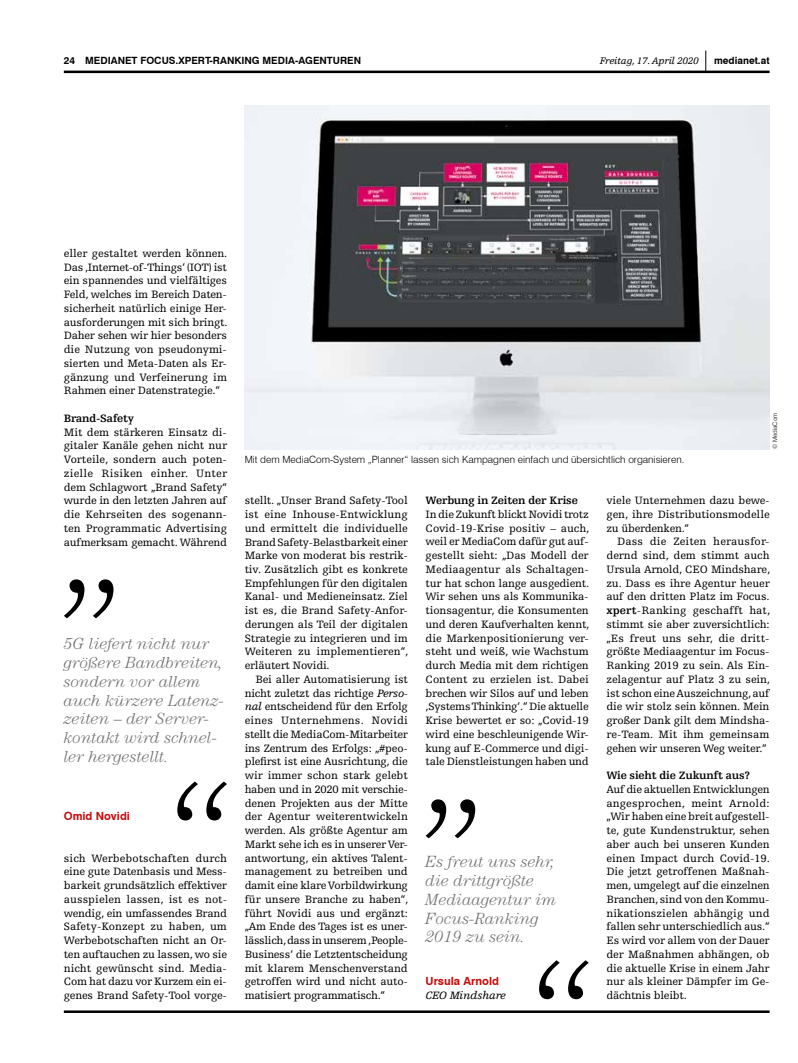
<style>
.page{position:relative;width:798px;height:1063px;background:#fff}
.page>*{position:absolute;margin:0;border:0;box-sizing:border-box;transform-origin:0 0}
.t1{font:italic 300 16.25px/18.8px "Century Std";color:#706f6f}
.t2{font:11.25px/13.8px "Egyptienne FLT Std";letter-spacing:-.02em;color:#000;text-align:justify}
.t3{font:700 11.25px "Egyptienne FLT Std";letter-spacing:-.02em;color:#000}
.t4{font:700 11.25px "Swiss 721 BT";color:#c00d0e}
.t5{font:italic 11.25px "Egyptienne FLT Std";letter-spacing:-.02em;color:#000}
.t6{font:300 10px "Swiss 721 BT";color:#000}
.t7{font:700 10px "Swiss 721 BT";color:#000}
.t8{font:italic 10px "Egyptienne FLT Std";letter-spacing:-.02em;color:#000}
.t9{font:300 6.25px "Swiss 721 BT";color:#000}
.s1{font-style:italic}
.s2{font-weight:700}
</style>
<div class="page">
<svg style="left:705px;top:51px;width:1px;height:20px"></svg>
<hr style="left:64px;top:71px;width:705px;height:2px;background:#000">
<hr style="left:64px;top:1010px;width:705px;height:3px;background:#000">
<img style="left:244px;top:106px;width:525px;height:343px">
<svg style="left:64px;top:579px;width:49px;height:39px"></svg>
<svg style="left:177px;top:782px;width:50px;height:38px"></svg>
<svg style="left:425px;top:799px;width:50px;height:39px"></svg>
<svg style="left:539px;top:960px;width:49px;height:39px"></svg>
<p class="t7" style="left:64px;top:55px;width:299px">24 MEDIANET FOCUS.XPERT-RANKING MEDIA-AGENTUREN</p>
<p class="t8" style="left:599px;top:56px;width:100px">Freitag, 17. April 2020</p>
<p class="t7" style="left:713px;top:55px;width:57px">medianet.at</p>
<p class="t2" style="left:64px;top:246px;width:165px">eller gestaltet werden können.<br>Das ‚Internet-of-Things‘ (IOT) ist ein spannendes und vielfältiges Feld, welches im Bereich Daten&shy;sicherheit natürlich einige Her&shy;ausforderungen mit sich bringt.<br>Daher sehen wir hier besonders die Nutzung von pseudonymi&shy;sierten und Meta-Daten als Er&shy;gänzung und Verfeinerung im Rahmen einer Datenstrategie.“</p>
<p class="t3" style="left:64px;top:412px;width:72px">Brand-Safety</p>
<p class="t2" style="left:64px;top:425px;width:165px">Mit dem stärkeren Einsatz di&shy;gitaler Kanäle gehen nicht nur Vorteile, sondern auch poten&shy;zielle Risiken einher. Unter dem Schlagwort „Brand Safety“ wurde in den letzten Jahren auf die Kehrseiten des sogenann&shy;ten Programmatic Advertising aufmerksam gemacht. Während</p>
<h1 class="t1" style="left:64px;top:634px;width:162px">5G liefert nicht nur größere Bandbreiten, sondern vor allem auch kürzere Latenz&shy;zeiten – der Server&shy;kontakt wird schnel&shy;ler hergestellt.</h1>
<p class="t4" style="left:64px;top:810px;width:68px">Omid Novidi</p>
<p class="t2" style="left:64px;top:851px;width:165px">sich Werbebotschaften durch eine gute Datenbasis und Mess&shy;barkeit grundsätzlich effektiver ausspielen lassen, ist es not&shy;wendig, ein umfassendes Brand Safety-Konzept zu haben, um Werbebotschaften nicht an Or&shy;ten auftauchen zu lassen, wo sie nicht gewünscht sind. Media-Com hat dazu vor Kurzem ein ei&shy;genes Brand Safety-Tool vorge-</p>
<p class="t6" style="left:244px;top:453px;width:441px">Mit dem MediaCom-System „Planner“ lassen sich Kampagnen einfach und übersichtlich organisieren.</p>
<p class="t9" style="left:770px;top:449px;width:38px;rotate:-90deg">© MediaCom</p>
<p class="t2" style="left:244px;top:494px;width:165px">stellt. „Unser Brand Safety-Tool ist eine Inhouse-Entwicklung und ermittelt die individuelle Brand Safety-Belastbarkeit einer Marke von moderat bis restrik&shy;tiv. Zusätzlich gibt es konkrete Empfehlungen für den digitalen Kanal- und Medieneinsatz. Ziel ist es, die Brand Safety-Anfor&shy;derungen als Teil der digitalen Strategie zu integrieren und im Weiteren zu implementieren“, erläutert Novidi.</p>
<p class="t2" style="left:244px;top:673px;width:165px;text-indent:11px">Bei aller Automatisierung ist nicht zuletzt das richtige <span class="s1">Perso&shy;nal</span> entscheidend für den Erfolg eines Unternehmens. Novidi stellt die MediaCom-Mitarbeiter ins Zentrum des Erfolgs: „#peo&shy;plefirst ist eine Ausrichtung, die wir immer schon stark gelebt haben und in 2020 mit verschie&shy;denen Projekten aus der Mitte der Agentur weiterentwickeln werden. Als größte Agentur am Markt sehe ich es in unserer Ver&shy;antwortung, ein aktives Talent&shy;management zu betreiben und damit eine klare Vorbildwirkung für unsere Branche zu haben“, führt Novidi aus und ergänzt: „Am Ende des Tages ist es uner&shy;lässlich, dass in unserem ‚People-Business‘ die Letztentscheidung mit klarem Menschenverstand getroffen wird und nicht auto&shy;matisiert programmatisch.“</p>
<p class="t3" style="left:425px;top:494px;width:154px">Werbung in Zeiten der Krise</p>
<p class="t2" style="left:425px;top:508px;width:165px">In die Zukunft blickt Novidi trotz Covid-19-Krise positiv – auch, weil er MediaCom dafür gut auf&shy;gestellt sieht: „Das Modell der Mediaagentur als Schaltagen&shy;tur hat schon lange ausgedient.<br>Wir sehen uns als Kommunika&shy;tionsagentur, die Konsumenten und deren Kaufverhalten kennt, die Markenpositionierung ver&shy;steht und weiß, wie Wachstum durch Media mit dem richtigen Content zu erzielen ist. Dabei brechen wir Silos auf und leben ‚Systems Thinking‘.“ Die aktuelle Krise bewertet er so: „Covid-19 wird eine beschleunigende Wir&shy;kung auf E-Commerce und digi&shy;tale Dienstleistungen haben und</p>
<h1 class="t1" style="left:425px;top:852px;width:132px">Es freut uns sehr, die drittgrößte<br>Mediaagentur im<br>Focus-Ranking<br>2019 zu sein.</h1>
<p class="t4" style="left:425px;top:975px;width:75px">Ursula Arnold</p>
<p class="t5" style="left:425px;top:989px;width:82px">CEO Mindshare</p>
<p class="t2" style="left:606px;top:494px;width:165px">viele Unternehmen dazu bewe&shy;gen, ihre Distributionsmodelle zu überdenken.“</p>
<p class="t2" style="left:606px;top:535px;width:165px;text-indent:11px">Dass die Zeiten herausfor&shy;dernd sind, dem stimmt auch Ursula Arnold, CEO Mindshare, zu. Dass es ihre Agentur heuer auf den dritten Platz im Focus. <span class="s2">xpert</span>-Ranking geschafft hat, stimmt sie aber zuversichtlich: „Es freut uns sehr, die dritt&shy;größte Mediaagentur im Focus-Ranking 2019 zu sein. Als Ein&shy;zelagentur auf Platz 3 zu sein, ist schon eine Auszeichnung, auf die wir stolz sein können. Mein großer Dank gilt dem Mindsha&shy;re-Team. Mit ihm gemeinsam gehen wir unseren Weg weiter.“</p>
<p class="t3" style="left:606px;top:769px;width:145px">Wie sieht die Zukunft aus?</p>
<p class="t2" style="left:606px;top:783px;width:165px">Auf die aktuellen Entwicklungen angesprochen, meint Arnold: „Wir haben eine breit aufgestell&shy;te, gute Kundenstruktur, sehen aber auch bei unseren Kunden einen Impact durch Covid-19.<br>Die jetzt getroffenen Maßnah&shy;men, umgelegt auf die einzelnen Branchen, sind von den Kommu&shy;nikationszielen abhängig und fallen sehr unterschiedlich aus.“ Es wird vor allem von der Dauer der Maßnahmen abhängen, ob die aktuelle Krise in einem Jahr nur als kleiner Dämpfer im Ge&shy;dächtnis bleibt.</p>
</div>
